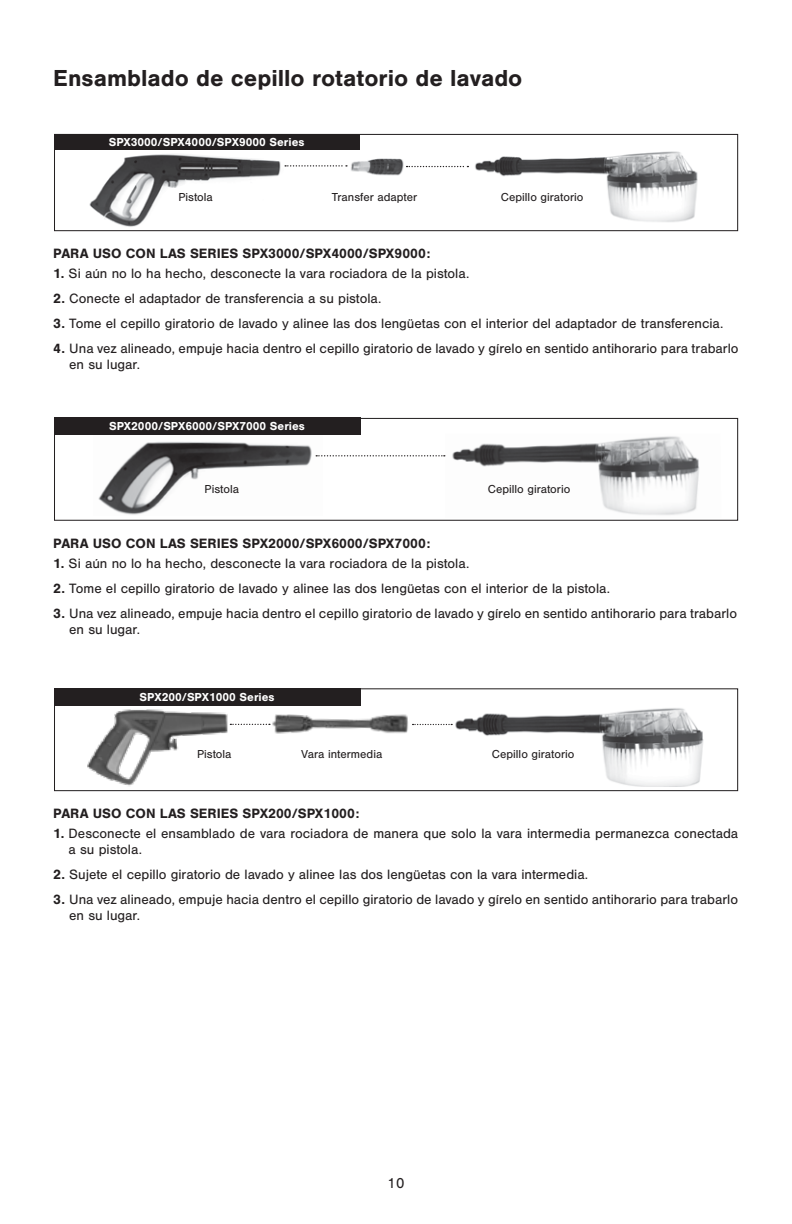
<style>
.page{position:relative;width:792px;height:1224px;background:#fff}
.page>*{position:absolute;margin:0;border:0;box-sizing:border-box;transform-origin:0 0}
.t1{font:700 24px "Nimbus San";color:#231f20}
.t2{font:15px "Nimbus San";color:#231f20}
.t3{font:14px/16px "Nimbus San";color:#231f20}
.t4{font:700 14px "Nimbus San";color:#231f20}
.t5{font:12px "Nimbus San";color:#231f20}
.t6{font:700 12px "Nimbus San";color:#fff}
.s1{font-weight:700}
</style>
<div class="page">
<img style="left:475px;top:151px;width:223px;height:71px">
<img style="left:86px;top:149px;width:198px;height:78px">
<img style="left:346px;top:136px;width:62px;height:40px">
<div style="left:54px;top:134px;width:684px;height:97px;border:1px solid #231f20"></div>
<div style="left:54px;top:134px;width:305px;height:15px;background:#231f20"></div>
<svg style="left:285px;top:165px;width:62px;height:2px"></svg>
<svg style="left:407px;top:166px;width:61px;height:1px"></svg>
<img style="left:445px;top:436px;width:254px;height:79px">
<img style="left:98px;top:441px;width:224px;height:74px">
<div style="left:54px;top:418px;width:684px;height:103px;border:1px solid #231f20"></div>
<svg style="left:316px;top:455px;width:129px;height:1px"></svg>
<div style="left:54px;top:418px;width:306px;height:17px;background:#231f20"></div>
<img style="left:446px;top:708px;width:258px;height:79px">
<div style="left:54px;top:688px;width:684px;height:103px;border:1px solid #231f20"></div>
<div style="left:54px;top:688px;width:306px;height:17px;background:#231f20"></div>
<svg style="left:230px;top:724px;width:40px;height:1px"></svg>
<img style="left:270px;top:705px;width:138px;height:29px">
<svg style="left:413px;top:724px;width:39px;height:1px"></svg>
<img style="left:86px;top:705px;width:144px;height:81px">
<h1 class="t1" style="left:53px;top:65px;width:471px">Ensamblado de cepillo rotatorio de lavado</h1>
<p class="t6" style="left:109px;top:135px;width:197px">SPX3000/SPX4000/SPX9000 Series</p>
<p class="t5" style="left:178px;top:191px;width:36px">Pistola</p>
<p class="t5" style="left:332px;top:191px;width:87px">Transfer adapter</p>
<p class="t5" style="left:501px;top:191px;width:84px">Cepillo giratorio</p>
<p class="t4" style="left:53px;top:245px;width:379px">PARA USO CON LAS SERIES SPX3000/SPX4000/SPX9000:</p>
<p class="t3" style="left:53px;top:266px;width:418px"><span class="s1">1.</span> Si aún no lo ha hecho, desconecte la vara rociadora de la pistola.</p>
<p class="t3" style="left:53px;top:291px;width:330px"><span class="s1">2.</span> Conecte el adaptador de transferencia a su pistola.</p>
<p class="t3" style="left:53px;top:316px;width:672px"><span class="s1">3.</span> Tome el cepillo giratorio de lavado y alinee las dos lengüetas con el interior del adaptador de transferencia.</p>
<p class="t3" style="left:69px;top:341px;width:671px;text-indent:-16px"><span class="s1">4.</span> Una vez alineado, empuje hacia dentro el cepillo giratorio de lavado y gírelo en sentido antihorario para trabarlo en su lugar.</p>
<p class="t6" style="left:109px;top:420px;width:197px">SPX2000/SPX6000/SPX7000 Series</p>
<p class="t5" style="left:205px;top:482px;width:36px">Pistola</p>
<p class="t5" style="left:488px;top:482px;width:84px">Cepillo giratorio</p>
<p class="t4" style="left:53px;top:535px;width:379px">PARA USO CON LAS SERIES SPX2000/SPX6000/SPX7000:</p>
<p class="t3" style="left:53px;top:555px;width:418px"><span class="s1">1.</span> Si aún no lo ha hecho, desconecte la vara rociadora de la pistola.</p>
<p class="t3" style="left:53px;top:580px;width:558px"><span class="s1">2.</span> Tome el cepillo giratorio de lavado y alinee las dos lengüetas con el interior de la pistola.</p>
<p class="t3" style="left:69px;top:605px;width:669px;text-indent:-16px"><span class="s1">3.</span> Una vez alineado, empuje hacia dentro el cepillo giratorio de lavado y gírelo en sentido antihorario para trabarlo en su lugar.</p>
<p class="t6" style="left:140px;top:690px;width:136px">SPX200/SPX1000 Series</p>
<p class="t5" style="left:197px;top:748px;width:36px">Pistola</p>
<p class="t5" style="left:301px;top:748px;width:83px">Vara intermedia</p>
<p class="t5" style="left:492px;top:748px;width:84px">Cepillo giratorio</p>
<p class="t4" style="left:53px;top:805px;width:308px">PARA USO CON LAS SERIES SPX200/SPX1000:</p>
<p class="t3" style="left:69px;top:826px;width:671px;text-indent:-15px"><span class="s1">1.</span> Desconecte el ensamblado de vara rociadora de manera que solo la vara intermedia permanezca conectada a su pistola.</p>
<p class="t3" style="left:53px;top:867px;width:536px"><span class="s1">2.</span> Sujete el cepillo giratorio de lavado y alinee las dos lengüetas con la vara intermedia.</p>
<p class="t3" style="left:69px;top:892px;width:670px;text-indent:-16px"><span class="s1">3.</span> Una vez alineado, empuje hacia dentro el cepillo giratorio de lavado y gírelo en sentido antihorario para trabarlo en su lugar.</p>
<p class="t2" style="left:388px;top:1175px;width:18px">10</p>
</div>
